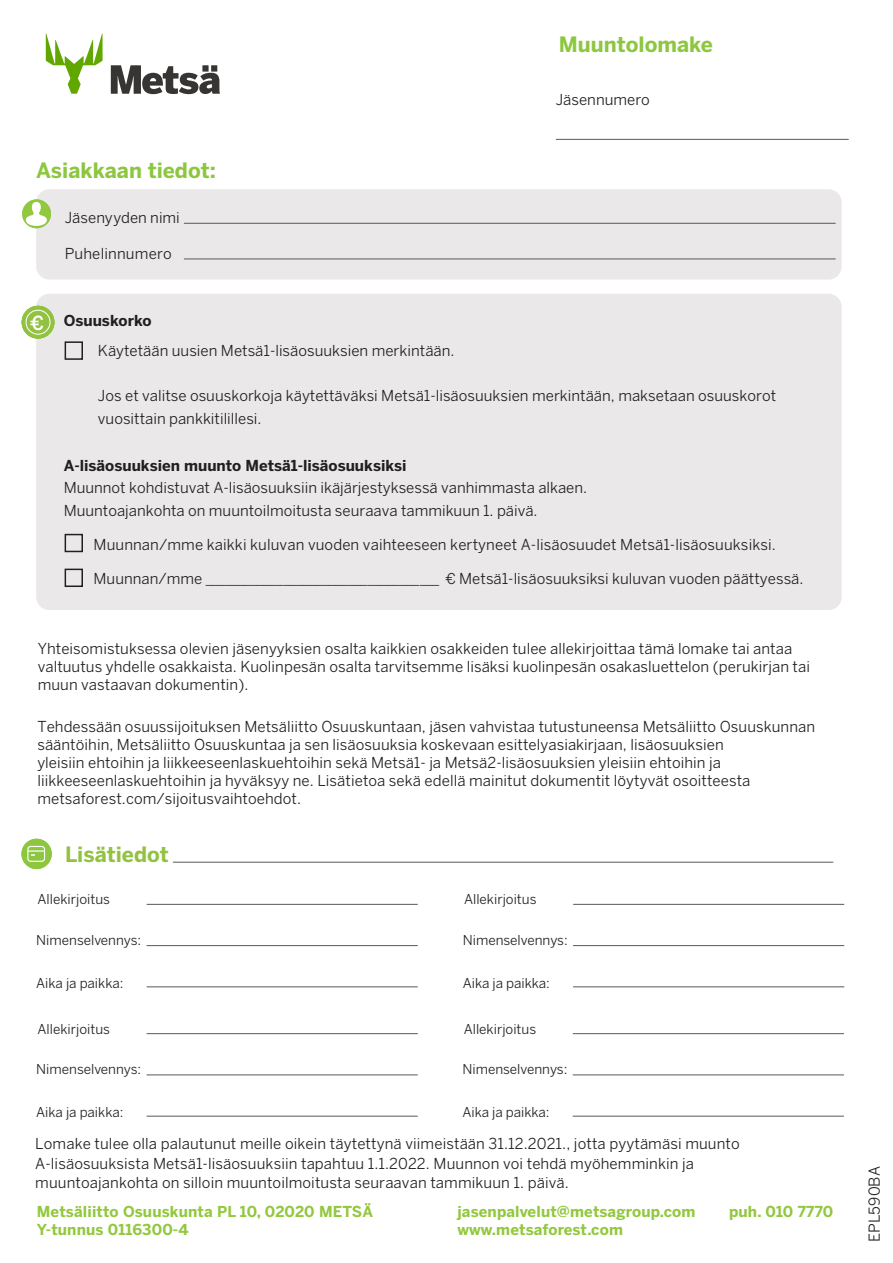
<style>
.page{position:relative;width:893px;height:1263px;background:#fff}
.page>*{position:absolute;margin:0;border:0;box-sizing:border-box;transform-origin:0 0}
.t1{font:700 21px "Benton Sans";color:#8dc63f}
.t2{font:700 21px "Benton Sans";color:#93c242}
.t3{font:500 19.35px "Benton Sans";color:#fff}
.t4{font:15px/18px "Benton Sans";letter-spacing:.005em;color:#231f20}
.t5{font:700 15px "Benton Sans";letter-spacing:.01em;color:#92c83e}
.t6{font:700 15px "Benton Sans";color:#231f20}
.t7{font:13.5px "Benton Sans";color:#231f20}
.s1{font-size:13.5px}
.s2{font-size:14.85px}
</style>
<div class="page">
<svg style="left:111px;top:65px;width:109px;height:29px"></svg>
<svg style="left:46px;top:34px;width:57px;height:60px"></svg>
<div style="left:36px;top:294px;width:806px;height:316px;background:#eae8e8;border-radius:13px"></div>
<div style="left:22px;top:839px;width:29px;height:29px;background:#8dc63f;border-radius:50%"></div>
<div style="left:21px;top:839px;width:31px;height:30px;border:2px solid #8dc63f;border-radius:50%"></div>
<div style="left:27px;top:846px;width:18px;height:16px;border:1px solid #fff;border-radius:3px"></div>
<svg style="left:28px;top:850px;width:17px;height:5px"></svg>
<hr style="left:173px;top:862px;width:660px;height:1px;background:#58595b">
<div style="left:65px;top:341px;width:18px;height:19px;border:2px solid #231f20"></div>
<div style="left:36px;top:189px;width:806px;height:91px;background:#eae8e8;border-radius:13px"></div>
<div style="left:22px;top:199px;width:29px;height:29px;background:#92c83e;border-radius:50%"></div>
<svg style="left:26px;top:202px;width:21px;height:24px"></svg>
<hr style="left:184px;top:223px;width:652px;height:1px;background:#58595b">
<hr style="left:556px;top:139px;width:293px;height:1px;background:#58595b">
<div style="left:65px;top:534px;width:18px;height:18px;border:2px solid #231f20"></div>
<div style="left:65px;top:569px;width:18px;height:18px;border:2px solid #231f20"></div>
<hr style="left:147px;top:986px;width:271px;height:1px;background:#58595b">
<hr style="left:147px;top:945px;width:271px;height:1px;background:#58595b">
<hr style="left:147px;top:904px;width:271px;height:1px;background:#58595b">
<hr style="left:573px;top:986px;width:271px;height:1px;background:#58595b">
<hr style="left:573px;top:945px;width:271px;height:1px;background:#58595b">
<hr style="left:573px;top:904px;width:271px;height:1px;background:#58595b">
<hr style="left:147px;top:1116px;width:271px;height:1px;background:#58595b">
<hr style="left:147px;top:1074px;width:271px;height:1px;background:#58595b">
<hr style="left:147px;top:1033px;width:271px;height:1px;background:#58595b">
<hr style="left:573px;top:1116px;width:271px;height:1px;background:#58595b">
<hr style="left:573px;top:1074px;width:271px;height:1px;background:#58595b">
<hr style="left:573px;top:1033px;width:271px;height:1px;background:#58595b">
<div style="left:22px;top:306px;width:32px;height:32px;border:1px solid #8dc63f;border-radius:50%"></div>
<svg style="left:23px;top:307px;width:29px;height:30px"></svg>
<hr style="left:184px;top:259px;width:652px;height:1px;background:#58595b">
<h1 class="t1" style="left:559px;top:32px;width:156px">Muuntolomake</h1>
<h1 class="t1" style="left:36px;top:158px;width:181px">Asiakkaan tiedot:</h1>
<p class="t4" style="left:65px;top:208px;width:117px">Jäsenyyden nimi</p>
<p class="t4" style="left:65px;top:244px;width:109px">Puhelinnumero</p>
<p class="t4" style="left:556px;top:91px;width:96px">Jäsennumero</p>
<p class="t3" style="left:30px;top:311px;width:16px">€</p>
<p class="t6" style="left:64px;top:312px;width:89px">Osuuskorko</p>
<p class="t4" style="left:98px;top:341px;width:358px">Käytetään uusien Metsä1-lisäosuuksien merkintään.</p>
<p class="t4" style="left:98px;top:384px;width:680px;line-height:22.5px">Jos et valitse osuuskorkoja käytettäväksi Metsä1-lisäosuuksien merkintään, maksetaan osuuskorot vuosittain pankkitilillesi.</p>
<p class="t6" style="left:64px;top:456px;width:344px">A-lisäosuuksien muunto Metsä1-lisäosuuksiksi</p>
<p class="t4" style="left:64px;top:476px;width:525px;line-height:22.5px">Muunnot kohdistuvat A-lisäosuuksiin ikäjärjestyksessä vanhimmasta alkaen.<br>Muuntoajankohta on muuntoilmoitusta seuraava tammikuun 1. päivä.</p>
<p class="t4" style="left:94px;top:536px;width:684px">Muunnan/mme kaikki kuluvan vuoden vaihteeseen kertyneet A-lisäosuudet Metsä1-lisäosuuksiksi.</p>
<p class="t4" style="left:94px;top:569px;width:711px">Muunnan/mme <span class="s1">____________ _____________ ________ ___</span> <span class="s2">€</span> Metsä1-lisäosuuksiksi kuluvan vuoden päättyessä.</p>
<p class="t4" style="left:38px;top:640px;width:774px">Yhteisomistuksessa olevien jäsenyyksien osalta kaikkien osakkeiden tulee allekirjoittaa tämä lomake tai antaa valtuutus yhdelle osakkaista. Kuolinpesän osalta tarvitsemme lisäksi kuolinpesän osakasluettelon (perukirjan tai muun vastaavan dokumentin).</p>
<p class="t4" style="left:37px;top:718px;width:779px">Tehdessään osuussijoituksen Metsäliitto Osuuskuntaan, jäsen vahvistaa tutustuneensa Metsäliitto Osuuskunnan sääntöihin, Metsäliitto Osuuskuntaa ja sen lisäosuuksia koskevaan esittelyasiakirjaan, lisäosuuksien<br>yleisiin ehtoihin ja liikkeeseenlaskuehtoihin sekä Metsä1- ja Metsä2-lisäosuuksien yleisiin ehtoihin ja liikkeeseenlaskuehtoihin ja hyväksyy ne. Lisätietoa sekä edellä mainitut dokumentit löytyvät osoitteesta metsaforest.com/sijoitusvaihtoehdot.</p>
<h1 class="t2" style="left:65px;top:842px;width:105px">Lisätiedot</h1>
<p class="t7" style="left:38px;top:891px;width:74px">Allekirjoitus</p>
<p class="t7" style="left:36px;top:932px;width:106px">Nimenselvennys:</p>
<p class="t7" style="left:464px;top:891px;width:74px">Allekirjoitus</p>
<p class="t7" style="left:463px;top:932px;width:106px">Nimenselvennys:</p>
<p class="t7" style="left:36px;top:975px;width:89px">Aika ja paikka:</p>
<p class="t7" style="left:463px;top:975px;width:89px">Aika ja paikka:</p>
<p class="t7" style="left:38px;top:1021px;width:74px">Allekirjoitus</p>
<p class="t7" style="left:36px;top:1061px;width:106px">Nimenselvennys:</p>
<p class="t7" style="left:464px;top:1021px;width:74px">Allekirjoitus</p>
<p class="t7" style="left:462px;top:1061px;width:106px">Nimenselvennys:</p>
<p class="t7" style="left:36px;top:1104px;width:89px">Aika ja paikka:</p>
<p class="t7" style="left:462px;top:1104px;width:89px">Aika ja paikka:</p>
<p class="t4" style="left:35px;top:1134px;width:706px;line-height:19.5px">Lomake tulee olla palautunut meille oikein täytettynä viimeistään 31.12.2021., jotta pyytämäsi muunto<br>A-lisäosuuksista Metsä1-lisäosuuksiin tapahtuu 1.1.2022. Muunnon voi tehdä myöhemminkin ja muuntoajankohta on silloin muuntoilmoitusta seuraavan tammikuun 1. päivä.</p>
<p class="t5" style="left:37px;top:1202px;width:338px">Metsäliitto Osuuskunta PL 10, 02020 METSÄ</p>
<p class="t5" style="left:457px;top:1202px;width:240px">jasenpalvelut@metsagroup.com</p>
<p class="t5" style="left:729px;top:1202px;width:106px">puh. 010 7770</p>
<p class="t5" style="left:37px;top:1220px;width:153px">Y-tunnus 0116300-4</p>
<p class="t5" style="left:457px;top:1220px;width:167px">www.metsaforest.com</p>
<p class="t4" style="left:865px;top:1242px;width:77px;rotate:-90deg">EPL590BA</p>
</div>
